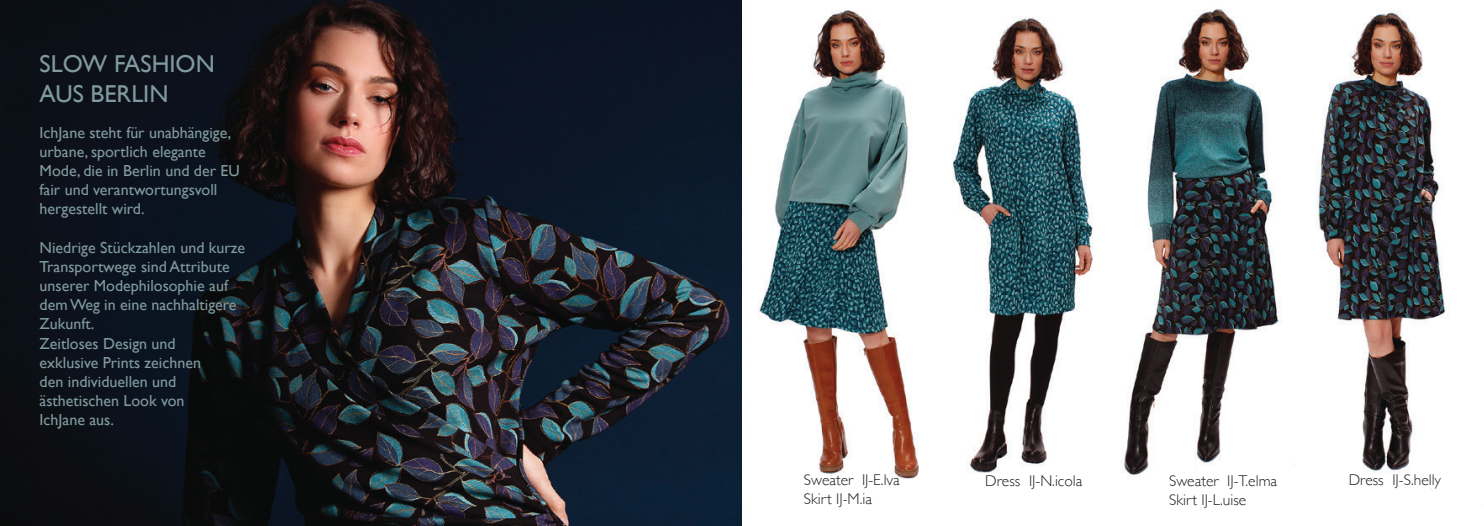
<style>
.page{position:relative;width:1484px;height:526px;background:#fff}
.page>*{position:absolute;margin:0;border:0;box-sizing:border-box;transform-origin:0 0}
.t1{font:24.5px/29.4px "Gill Sans";color:#809a9e}
.t2{font:16.1px/19.2px "Gill Sans";color:#809a9e}
.t3{font:300 15.4px "Gill Sans";color:#231f20}
</style>
<div class="page">
<img style="left:759px;top:9px;width:687px;height:481px">
<img style="left:0;top:0;width:742px;height:526px">
<p class="t1" style="left:40px;top:49px;width:177px">SLOW FASHION<br>AUS BERLIN</p>
<p class="t2" style="left:40px;top:122px;width:202px">IchJane steht für unabhängige, urbane, sportlich elegante<br>Mode, die in Berlin und der EU fair und verantwortungsvoll hergestellt wird.</p>
<p class="t2" style="left:40px;top:237px;width:207px">Niedrige Stückzahlen und kurze<br>Transportwege sind Attribute unserer Modephilosophie auf dem Weg in eine nachhaltigere<br>Zukunft.</p>
<p class="t2" style="left:40px;top:333px;width:163px">Zeitloses Design und exklusive Prints zeichnen den individuellen und ästhetischen Look von<br>IchJane aus.</p>
<p class="t3" style="left:804px;top:468px;width:97px">Sweater IJ-E.lva</p>
<p class="t3" style="left:804px;top:487px;width:70px">Skirt IJ-M.ia</p>
<p class="t3" style="left:985px;top:468px;width:99px">Dress IJ-N.icola</p>
<p class="t3" style="left:1169px;top:469px;width:110px">Sweater IJ-T.elma</p>
<p class="t3" style="left:1349px;top:468px;width:94px">Dress IJ-S.helly</p>
<p class="t3" style="left:1169px;top:487px;width:79px">Skirt IJ-L.uise</p>
</div>
